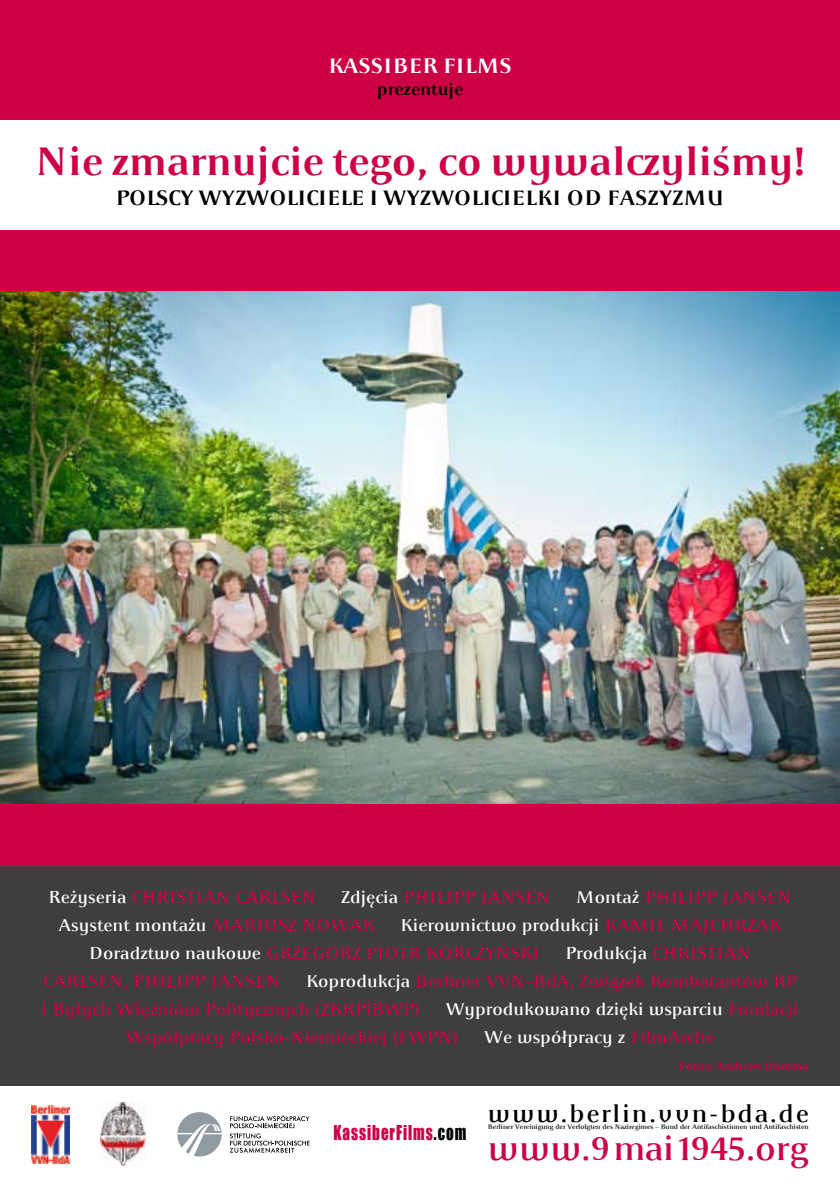
<style>
.page{position:relative;width:840px;height:1191px;background:#fff}
.page>*{position:absolute;margin:0;border:0;box-sizing:border-box;transform-origin:0 0}
.t1{font:700 42px "Apolonia 500";color:#cd0046}
.t2{font:36px "Apolonia 500";color:#cd0046}
.t3{font:26px "Apolonia 500";letter-spacing:.07em;color:#000}
.t4{font:700 22px "Apolonia 500";color:#000}
.t5{font:700 22px "Apolonia 500";color:#fff}
.t6{font:18.8px "Impact";letter-spacing:.065em;color:#cd0046;scale:.8 1}
.t7{font:18px/28px "Apolonia 500";color:#cd0046}
.t8{font:18px "Apolonia 500";color:#fff}
.t9{font:700 18px "Apolonia 500";color:#000}
.t10{font:700 12px "Apolonia 500";color:#cd0046}
.t11{font:7px "Apolonia 500";letter-spacing:-.005em;color:#000}
.s1{color:#fff}
.s2{color:#cd0046}
.s3{color:#000}
</style>
<div class="page">
<div style="left:0;top:230px;width:839px;height:641px;background:#cd0046"></div>
<div style="left:0;top:866px;width:839px;height:220px;background:#3e3e40"></div>
<img style="left:0;top:291px;width:839px;height:512px">
<div style="left:0;top:0;width:839px;height:119px;background:#cd0046"></div>
<img style="left:31px;top:1105px;width:39px;height:58px">
<svg style="left:230px;top:1115px;width:79px;height:37px"></svg>
<svg style="left:177px;top:1112px;width:44px;height:44px"></svg>
<img style="left:101px;top:1103px;width:44px;height:62px">
<p class="t5" style="left:328px;top:53px;width:185px">KASSIBER FILMS</p>
<p class="t9" style="left:376px;top:78px;width:88px">prezentuje</p>
<h1 class="t1" style="left:35px;top:136px;width:771px">Nie zmarnujcie tego, co wywalczyliśmy!</h1>
<p class="t4" style="left:115px;top:185px;width:610px">POLSCY WYZWOLICIELE I WYZWOLICIELKI OD FASZYZMU</p>
<p class="t7" style="left:48px;top:883px;width:269px"><span class="s1">Reżyseria</span> CHRISTIAN CARLSEN</p>
<p class="t7" style="left:341px;top:883px;width:210px"><span class="s1">Zdjęcia</span> PHILIPP JANSEN</p>
<p class="t7" style="left:575px;top:883px;width:217px"><span class="s1">Montaż</span> PHILIPP JANSEN</p>
<p class="t8" style="left:58px;top:914px;width:318px">Asystent montażu <span class="s2">MARIUSZ NOWAK</span></p>
<p class="t8" style="left:400px;top:914px;width:382px">Kierownictwo produkcji <span class="s2">KAMIL MAJCHRZAK</span></p>
<p class="t8" style="left:89px;top:942px;width:300px">Doradztwo naukowe <span class="s2">GRZEGORZ Piotr</span></p>
<p class="t7" style="left:425px;top:939px;width:115px">KORCZYŃSKI</p>
<p class="t8" style="left:565px;top:942px;width:187px">Produkcja <span class="s2">CHRISTIAN</span></p>
<p class="t7" style="left:43px;top:967px;width:239px">CARLSEN, PHILIPP JANSEN</p>
<p class="t7" style="left:41px;top:967px;width:756px;text-indent:264px"><span class="s1">Koprodukcja</span> Berliner VVN–BdA, Związek Kombatantów RP i Byłych Więźniów Politycznych (ZKRPiBWP)</p>
<p class="t7" style="left:125px;top:995px;width:674px;text-indent:320px"><span class="s1">Wyprodukowano dzięki wsparciu</span> Fundacji<br>Współpracy Polsko-Niemieckiej (FWPN)</p>
<p class="t8" style="left:484px;top:1026px;width:232px">We współpracy z <span class="s2">FilmArche</span></p>
<p class="t6" style="left:333px;top:1121px;width:167px">KassiberFilms<span class="s3">.com</span></p>
<p class="t10" style="left:678px;top:1058px;width:131px">Fotos: Andreas Domma</p>
<h3 class="t3" style="left:487px;top:1098px;width:322px">www.berlin.vvn-bda.de</h3>
<p class="t11" style="left:487px;top:1123px;width:322px">Berliner Vereinigung der Verfolgten des Naziregimes – Bund der Antifaschistinnen und Antifaschisten</p>
<h2 class="t2" style="left:487px;top:1127px;width:322px">www.9mai1945.org</h2>
</div>
